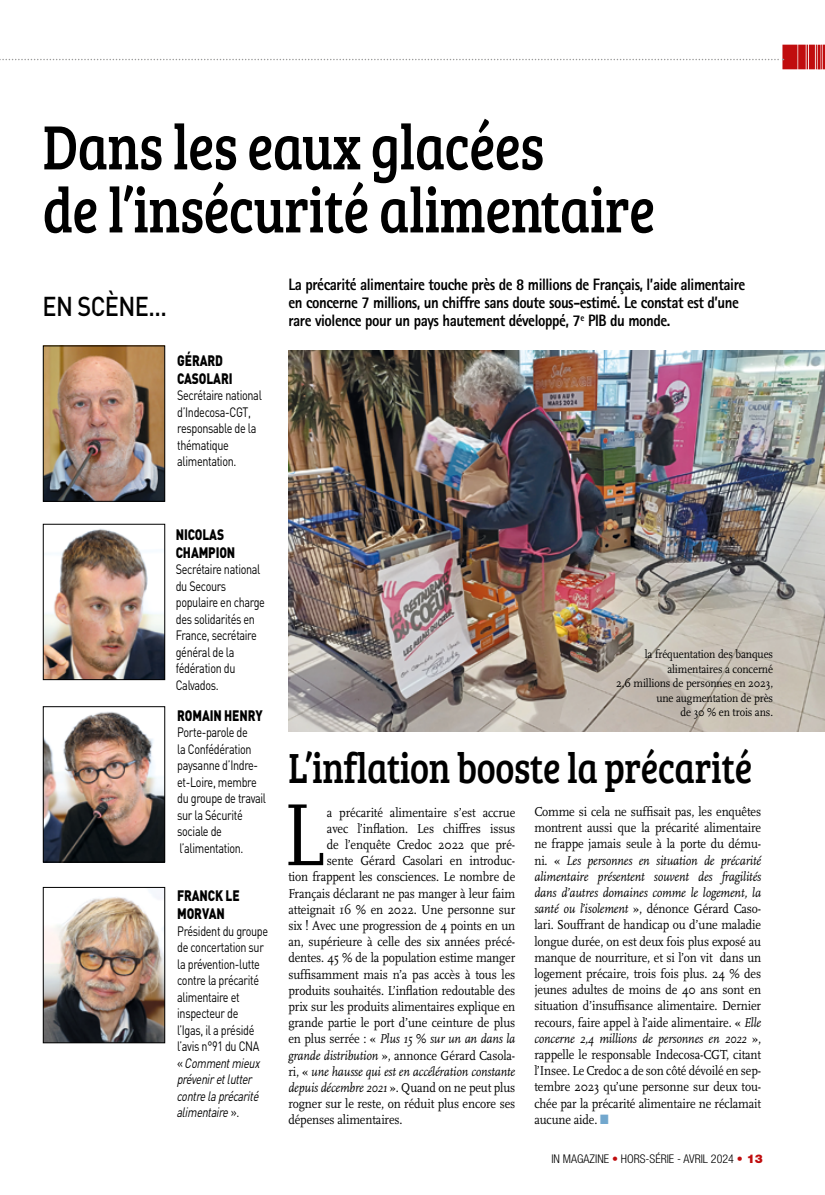
<style>
.page{position:relative;width:825px;height:1195px;background:#fff}
.page>*{position:absolute;margin:0;border:0;box-sizing:border-box;transform-origin:0 0}
.t1{font:91.95px "Scala";color:#000;scale:.83 1}
.t2{font:64.5px/63px "Bree Serif";letter-spacing:-.01em;color:#000;scale:.83 1}
.t3{font:43.5px "Bree Serif";letter-spacing:-.01em;color:#000;scale:.83 1}
.t4{font:500 27px "DIN";letter-spacing:-.025em;color:#000;scale:.87 1}
.t5{font:800 16.5px/18px "Rotis Sans Serif";letter-spacing:-.03em;color:#000;scale:.9 1}
.t6{font:900 15px/18px "DIN";letter-spacing:-.01em;color:#000;scale:.8 1}
.t7{font:13.5px/16.2px "Scala";letter-spacing:-.01em;color:#000;text-align:justify;scale:.9 1}
.t8{font:13.5px/16.5px "DIN";letter-spacing:-.03em;color:#000;scale:.8 1}
.t9{font:italic 13.5px "Scala";letter-spacing:-.01em;color:#000;scale:.9 1}
.t10{font:12px/14.4px "Scala";letter-spacing:-.01em;color:#000;text-align:right;scale:.9 1}
.t11{font:300 condensed 12px "Helvetica Neue";color:#000}
.s1{font-style:italic}
.s2{color:#72a7cd}
.s3{font-style:normal}
.s4{color:#c00d0e}
.s5{font-weight:900;font-stretch:normal;color:#c00d0e}
</style>
<div class="page">
<div style="left:782px;top:45px;width:15px;height:24px;background:#c00d0e"></div>
<div style="left:798px;top:45px;width:8px;height:24px;background:#c00d0e"></div>
<hr style="left:806px;top:45px;width:2px;height:24px;background:#c00d0e">
<div style="left:809px;top:45px;width:6px;height:24px;background:#c00d0e"></div>
<svg style="left:816px;top:45px;width:6px;height:24px"></svg>
<hr style="left:823px;top:45px;width:2px;height:24px;background:#c00d0e">
<svg style="left:0;top:59px;width:783px;height:1px"></svg>
<img style="left:288px;top:351px;width:537px;height:380px">
<img style="left:45px;top:347px;width:118px;height:153px">
<div style="left:43px;top:345px;width:122px;height:157px;border:1px solid #000"></div>
<img style="left:45px;top:529px;width:118px;height:149px">
<div style="left:43px;top:524px;width:122px;height:156px;border:1px solid #000"></div>
<img style="left:45px;top:712px;width:118px;height:148px">
<div style="left:43px;top:706px;width:122px;height:156px;border:1px solid #000"></div>
<img style="left:45px;top:889px;width:118px;height:152px">
<div style="left:43px;top:887px;width:122px;height:156px;border:1px solid #000"></div>
<h2 class="t2" style="left:43px;top:116px;width:739px">Dans les eaux glacées<br>de l’insécurité alimentaire</h2>
<h3 class="t4" style="left:43px;top:289px;width:144px">EN SCÈNE...</h3>
<p class="t6" style="left:177px;top:350px;width:71px">GÉRARD<br>CASOLARI</p>
<p class="t8" style="left:177px;top:387px;width:107px">Secrétaire national d’Indecosa-CGT, responsable de la thématique alimentation.</p>
<p class="t5" style="left:288px;top:275px;width:509px">La précarité alimentaire touche près de 8 millions de Français, l’aide alimentaire en concerne 7 millions, un chiffre sans doute sous-estimé. Le constat est d’une rare violence pour un pays hautement développé, 7<sup>e</sup> PIB du monde.</p>
<p class="t6" style="left:176px;top:525px;width:76px">NICOLAS<br>CHAMPION</p>
<p class="t8" style="left:176px;top:561px;width:113px">Secrétaire national du Secours populaire en charge des solidarités en<br>France, secrétaire général de la fédération du<br>Calvados.</p>
<p class="t6" style="left:177px;top:705px;width:108px">ROMAIN HENRY</p>
<p class="t8" style="left:177px;top:724px;width:113px">Porte-parole de<br>la Confédération paysanne d’Indre&shy;et-Loire, membre du groupe de travail sur la Sécurité sociale de l’alimentation.</p>
<p class="t6" style="left:177px;top:886px;width:80px">FRANCK LE<br>MORVAN</p>
<p class="t8" style="left:177px;top:922px;width:115px">Président du groupe de concertation sur la prévention-lutte contre la précarité alimentaire et inspecteur de<br>l’Igas, il a présidé l’avis n°91 du CNA « <span class="s1">Comment mieux prévenir et lutter contre la précarité alimentaire</span> ».</p>
<p class="t10" style="left:616px;top:647px;width:176px">la fréquentation des banques alimentaires a concerné<br>2,6 millions de personnes en 2023, une augmentation de près<br>de 30 % en trois ans.</p>
<h3 class="t3" style="left:288px;top:744px;width:560px">L’inflation booste la précarité</h3>
<h1 class="t1" style="left:283px;top:785px;width:50px">L</h1>
<p class="t7" style="left:327px;top:804px;width:211px">a précarité alimentaire s’est accrue</p>
<p class="t7" style="left:534px;top:804px;width:253px">Comme si cela ne suffisait pas, les enquêtes montrent aussi que la précarité alimentaire ne frappe jamais seule à la porte du dému&shy;ni. « <span class="s1">Les personnes en situation de précarité alimentaire présentent souvent des fragilités dans d’autres domaines comme le logement, la santé ou l’isolement</span> », dénonce Gérard Caso&shy;lari. Souffrant de handicap ou d’une maladie longue durée, on est deux fois plus exposé au manque de nourriture, et si l’on vit dans un logement précaire, trois fois plus. 24 % des jeunes adultes de moins de 40 ans sont en situation d’insuffisance alimentaire. Dernier recours, faire appel à l’aide alimentaire. « <span class="s1">Elle concerne 2,4 millions de personnes en 2022</span> », rappelle le responsable Indecosa-CGT, citant l’Insee. Le Credoc a de son côté dévoilé en sep&shy;tembre 2023 qu’une personne sur deux tou&shy;chée par la précarité alimentaire ne réclamait aucune aide. <span class="s2">■</span></p>
<p class="t7" style="left:327px;top:820px;width:211px">avec l’inflation. Les chiffres issus</p>
<p class="t7" style="left:327px;top:837px;width:211px">de l’enquête Credoc 2022 que pré-</p>
<p class="t7" style="left:327px;top:853px;width:211px">sente Gérard Casolari en introduc-</p>
<p class="t7" style="left:288px;top:869px;width:253px">tion frappent les consciences. Le nombre de</p>
<p class="t7" style="left:288px;top:885px;width:253px">Français déclarant ne pas manger à leur faim</p>
<p class="t7" style="left:288px;top:901px;width:253px">atteignait 16 % en 2022. Une personne sur</p>
<p class="t7" style="left:288px;top:918px;width:253px">six ! Avec une progression de 4 points en un</p>
<p class="t7" style="left:288px;top:934px;width:253px">an, supérieure à celle des six années précé-</p>
<p class="t7" style="left:288px;top:950px;width:253px">dentes. 45 % de la population estime manger</p>
<p class="t7" style="left:288px;top:966px;width:253px">suffisamment mais n’a pas accès à tous les</p>
<p class="t7" style="left:288px;top:982px;width:253px">produits souhaités. L’inflation redoutable des</p>
<p class="t7" style="left:288px;top:999px;width:253px">prix sur les produits alimentaires explique en</p>
<p class="t7" style="left:288px;top:1015px;width:253px">grande partie le port d’une ceinture de plus</p>
<p class="t9" style="left:288px;top:1032px;width:253px"><span class="s3">en plus serrée : «</span> Plus 15 % sur un an dans la</p>
<p class="t7" style="left:288px;top:1047px;width:253px"><span class="s1">grande distribution</span> », annonce Gérard Casola-</p>
<p class="t9" style="left:288px;top:1064px;width:253px"><span class="s3">ri, «</span> une hausse qui est en accélération constante</p>
<p class="t7" style="left:288px;top:1080px;width:253px"><span class="s1">depuis décembre 2021</span> ». Quand on ne peut plus</p>
<p class="t7" style="left:288px;top:1096px;width:253px">rogner sur le reste, on réduit plus encore ses</p>
<p class="t7" style="left:288px;top:1112px;width:128px">dépenses alimentaires.</p>
<p class="t11" style="left:551px;top:1152px;width:213px">IN MAGAZINE <span class="s4">•</span> HORS-SÉRIE - AVRIL 2024 <span class="s5">• 13</span></p>
</div>
